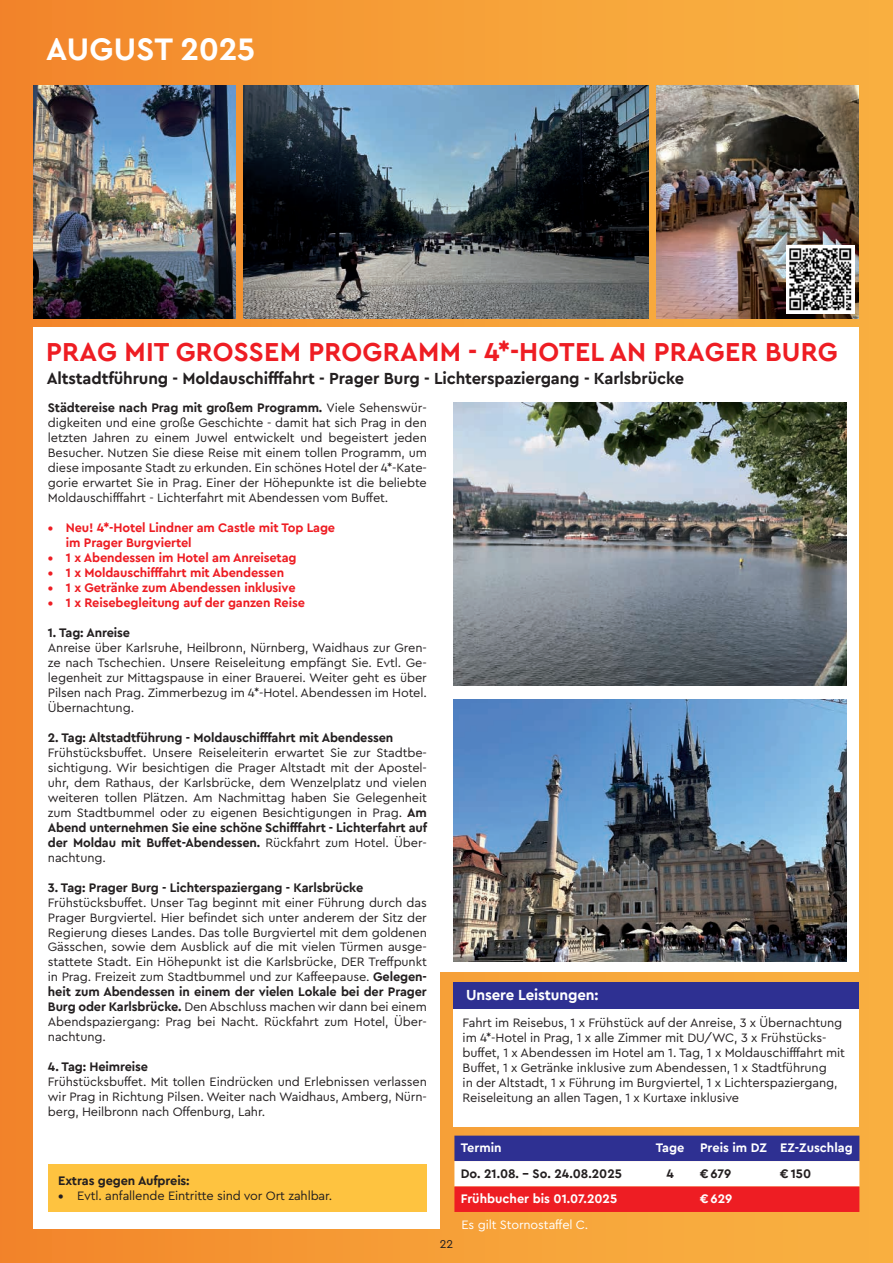
<style>
.page{position:relative;width:893px;height:1263px;background:#fff}
.page>*{position:absolute;margin:0;border:0;box-sizing:border-box;transform-origin:0 0}
.t1{font:700 31.95px "Cera PRO";color:#fff}
.t2{font:700 26.7px "Cera PRO";letter-spacing:.01em;color:#ee1d23}
.t3{font:700 16.5px "Cera PRO";letter-spacing:-.01em;color:#231f20}
.t4{font:700 15px "Cera PRO";letter-spacing:-.01em;color:#fff}
.t5{font:12.75px/15px "Cera PRO";letter-spacing:-.01em;color:#231f20;text-align:justify}
.t6{font:700 12.75px/15px "Cera PRO";letter-spacing:-.01em;color:#ee1d23}
.t7{font:700 12.75px "Cera PRO";letter-spacing:-.01em;color:#231f20}
.t8{font:700 12.75px "Cera PRO";color:#fff}
.t9{font:12.75px "Cera PRO";letter-spacing:-.01em;color:#fff}
.t10{font:12px "Cera PRO";color:#231f20}
.s1{font-weight:700}
</style>
<div class="page">
<div style="left:0;top:0;width:893px;height:1263px;background:linear-gradient(to right,#f3862a,#f8b444)"></div>
<div style="left:33px;top:957px;width:407px;height:272px;background:#fff"></div>
<div style="left:33px;top:327px;width:826px;height:645px;background:#fff"></div>
<img style="left:33px;top:85px;width:203px;height:234px">
<img style="left:657px;top:85px;width:202px;height:234px">
<img style="left:453px;top:402px;width:393px;height:284px">
<svg style="left:454px;top:1135px;width:405px;height:77px"></svg>
<div style="left:453px;top:1000px;width:405px;height:127px;background:#fff"></div>
<div style="left:453px;top:982px;width:406px;height:26px;background:#2e3092"></div>
<img style="left:453px;top:699px;width:393px;height:262px">
<img style="left:244px;top:85px;width:404px;height:234px">
<img style="left:786px;top:245px;width:68px;height:68px">
<div style="left:48px;top:1164px;width:379px;height:48px;background:#fec340"></div>
<h1 class="t1" style="left:46px;top:28px;width:210px">AUGUST 2025</h1>
<h2 class="t2" style="left:46px;top:334px;width:793px">PRAG MIT GROSSEM PROGRAMM - 4*-HOTEL AN PRAGER BURG</h2>
<p class="t3" style="left:47px;top:367px;width:639px">Altstadtführung - Moldauschifffahrt - Prager Burg - Lichterspaziergang - Karlsbrücke</p>
<p class="t5" style="left:48px;top:399px;width:380px"><span class="s1">Städtereise nach Prag mit großem Programm.</span> Viele Sehenswür&shy;digkeiten und eine große Geschichte - damit hat sich Prag in den letzten Jahren zu einem Juwel entwickelt und begeistert jeden Besucher. Nutzen Sie diese Reise mit einem tollen Programm, um diese imposante Stadt zu erkunden. Ein schönes Hotel der 4*-Kate&shy;gorie erwartet Sie in Prag. Einer der Höhepunkte ist die beliebte Moldauschifffahrt - Lichterfahrt mit Abendessen vom Buffet.</p>
<p class="t6" style="left:66px;top:519px;width:271px;text-indent:-18px">• Neu! 4*-Hotel Lindner am Castle mit Top Lage im Prager Burgviertel</p>
<p class="t6" style="left:48px;top:549px;width:250px">• 1 x Abendessen im Hotel am Anreisetag</p>
<p class="t6" style="left:48px;top:564px;width:238px">• 1 x Moldauschifffahrt mit Abendessen</p>
<p class="t6" style="left:48px;top:579px;width:249px">• 1 x Getränke zum Abendessen inklusive</p>
<p class="t6" style="left:48px;top:594px;width:259px">• 1 x Reisebegleitung auf der ganzen Reise</p>
<p class="t7" style="left:48px;top:624px;width:84px">1. Tag: Anreise</p>
<p class="t5" style="left:48px;top:639px;width:380px">Anreise über Karlsruhe, Heilbronn, Nürnberg, Waidhaus zur Gren&shy;ze nach Tschechien. Unsere Reiseleitung empfängt Sie. Evtl. Ge&shy;legenheit zur Mittagspause in einer Brauerei. Weiter geht es über Pilsen nach Prag. Zimmerbezug im 4*-Hotel. Abendessen im Hotel.<br>Übernachtung.</p>
<p class="t7" style="left:48px;top:729px;width:347px">2. Tag: Altstadtführung - Moldauschifffahrt mit Abendessen</p>
<p class="t5" style="left:48px;top:744px;width:381px">Frühstücksbuffet. Unsere Reiseleiterin erwartet Sie zur Stadtbe&shy;sichtigung. Wir besichtigen die Prager Altstadt mit der Apostel&shy;uhr, dem Rathaus, der Karlsbrücke, dem Wenzelplatz und vielen weiteren tollen Plätzen. Am Nachmittag haben Sie Gelegenheit zum Stadtbummel oder zu eigenen Besichtigungen in Prag. <span class="s1">Am Abend unternehmen Sie eine schöne Schifffahrt - Lichterfahrt auf der Moldau mit Buffet-Abendessen.</span> Rückfahrt zum Hotel. Über&shy;nachtung.</p>
<p class="t7" style="left:48px;top:879px;width:317px">3. Tag: Prager Burg - Lichterspaziergang - Karlsbrücke</p>
<p class="t5" style="left:48px;top:894px;width:380px">Frühstücksbuffet. Unser Tag beginnt mit einer Führung durch das Prager Burgviertel. Hier befindet sich unter anderem der Sitz der Regierung dieses Landes. Das tolle Burgviertel mit dem goldenen Gässchen, sowie dem Ausblick auf die mit vielen Türmen ausge&shy;stattete Stadt. Ein Höhepunkt ist die Karlsbrücke, DER Treffpunkt in Prag. Freizeit zum Stadtbummel und zur Kaffeepause. <span class="s1">Gelegen&shy;heit zum Abendessen in einem der vielen Lokale bei der Prager Burg oder Karlsbrücke.</span> Den Abschluss machen wir dann bei einem Abendspaziergang: Prag bei Nacht. Rückfahrt zum Hotel, Über&shy;nachtung.</p>
<p class="t7" style="left:48px;top:1059px;width:102px">4. Tag: Heimreise</p>
<p class="t5" style="left:48px;top:1074px;width:380px">Frühstücksbuffet. Mit tollen Eindrücken und Erlebnissen verlassen wir Prag in Richtung Pilsen. Weiter nach Waidhaus, Amberg, Nürn&shy;berg, Heilbronn nach Offenburg, Lahr.</p>
<p class="t7" style="left:58px;top:1172px;width:133px">Extras gegen Aufpreis:</p>
<p class="t5" style="left:58px;top:1187px;width:276px"><span class="s1">•</span> Evtl. anfallende Eintritte sind vor Ort zahlbar.</p>
<p class="t4" style="left:466px;top:985px;width:134px">Unsere Leistungen:</p>
<p class="t5" style="left:463px;top:1015px;width:384px;text-align:left">Fahrt im Reisebus, 1 x Frühstück auf der Anreise, 3 x Übernachtung im 4*-Hotel in Prag, 1 x alle Zimmer mit DU/WC, 3 x Frühstücks&shy;buffet, 1 x Abendessen im Hotel am 1. Tag, 1 x Moldauschifffahrt mit Buffet, 1 x Getränke inklusive zum Abendessen, 1 x Stadtführung<br>in der Altstadt, 1 x Führung im Burgviertel, 1 x Lichterspaziergang, Reiseleitung an allen Tagen, 1 x Kurtaxe inklusive</p>
<p class="t10" style="left:440px;top:1236px;width:15px">22</p>
<p class="t8" style="left:461px;top:1139px;width:42px">Termin</p>
<p class="t8" style="left:656px;top:1139px;width:199px">Tage Preis im DZ EZ-Zuschlag</p>
<p class="t7" style="left:461px;top:1165px;width:163px">Do. 21.08. – So. 24.08.2025</p>
<p class="t7" style="left:666px;top:1165px;width:9px">4</p>
<p class="t7" style="left:700px;top:1165px;width:33px">€ 679</p>
<p class="t7" style="left:780px;top:1165px;width:32px">€ 150</p>
<p class="t8" style="left:461px;top:1190px;width:158px">Frühbucher bis 01.07.2025</p>
<p class="t8" style="left:700px;top:1190px;width:34px">€ 629</p>
<p class="t9" style="left:461px;top:1216px;width:128px">Es gilt Stornostaffel C.</p>
</div>
